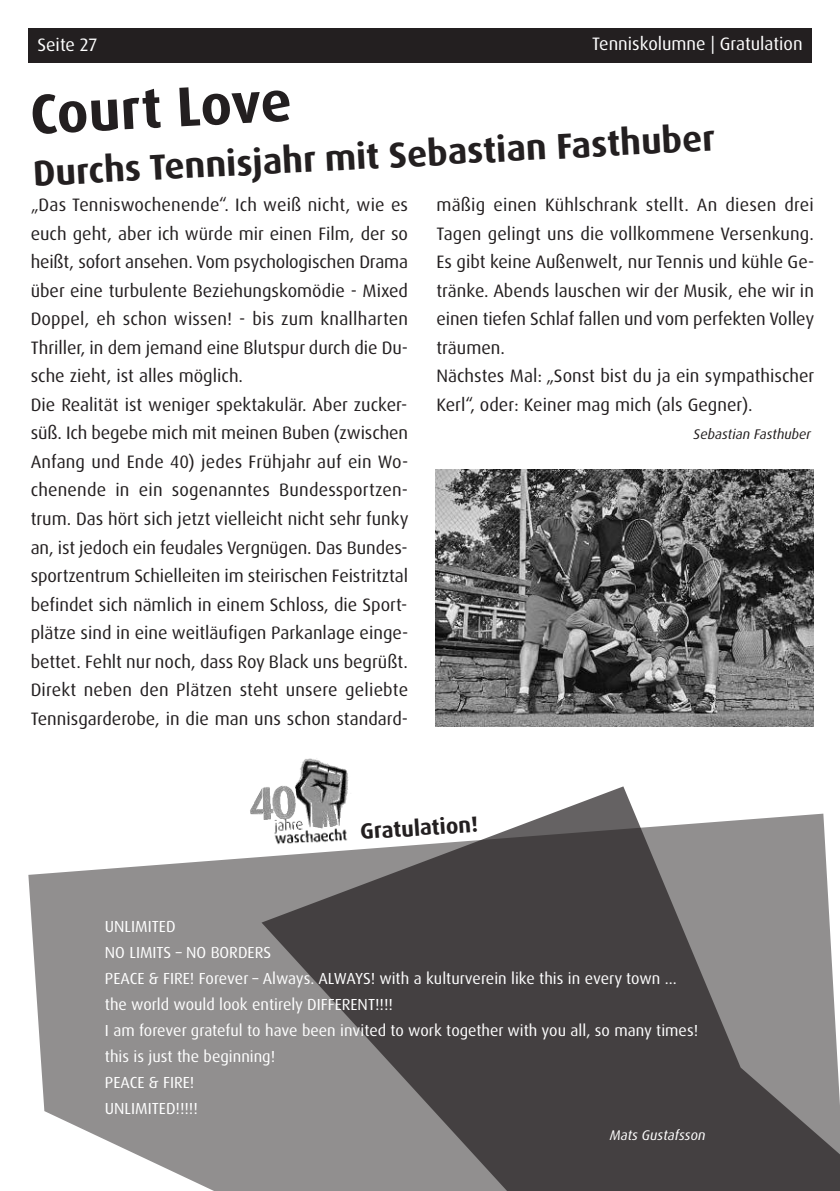
<style>
.page{position:relative;width:840px;height:1191px;background:#fff}
.page>*{position:absolute;margin:0;border:0;box-sizing:border-box;transform-origin:0 0}
.t1{font:700 56px "Dax OT";color:#231f20}
.t2{font:700 36px "Dax OT";color:#231f20}
.t3{font:700 22px "Dax OT";color:#231f20}
.t4{font:18px/28.6px "Dax OT";color:#231f20}
.t5{font:18px "Dax OT";color:#fff}
.t6{font:16px/26px "Dax OT";color:#fff}
.t7{font:italic 14px "Dax OT";color:#231f20}
.t8{font:italic 14px "Dax OT";color:#fff}
</style>
<div class="page">
<svg style="left:28px;top:857px;width:233px;height:334px;fill:#918f8f"></svg>
<svg style="left:261px;top:786px;width:578px;height:405px;background:#706d6d"></svg>
<div style="left:28px;top:28px;width:783px;height:34px;background:#231f20"></div>
<img style="left:435px;top:469px;width:378px;height:257px">
<img style="left:250px;top:758px;width:111px;height:91px">
<p class="t5" style="left:37px;top:36px;width:61px">Seite 27</p>
<p class="t5" style="left:591px;top:36px;width:212px">Tenniskolumne | Gratulation</p>
<h1 class="t1" style="left:29px;top:90px;width:263px;rotate:-3deg">Court Love</h1>
<h2 class="t2" style="left:32px;top:158px;width:684px;rotate:-3deg">Durchs Tennisjahr mit Sebastian Fasthuber</h2>
<p class="t4" style="left:31px;top:192px;width:379px">„Das Tenniswochenende“. Ich weiß nicht, wie es euch geht, aber ich würde mir einen Film, der so heißt, sofort ansehen. Vom psychologischen Drama über eine turbulente Beziehungskomödie - Mixed Doppel, eh schon wissen! - bis zum knallharten Thriller, in dem jemand eine Blutspur durch die Du&shy;sche zieht, ist alles möglich.<br>Die Realität ist weniger spektakulär. Aber zucker&shy;süß. Ich begebe mich mit meinen Buben (zwischen Anfang und Ende 40) jedes Frühjahr auf ein Wo&shy;chenende in ein sogenanntes Bundessportzen&shy;trum. Das hört sich jetzt vielleicht nicht sehr funky an, ist jedoch ein feudales Vergnügen. Das Bundes&shy;sportzentrum Schielleiten im steirischen Feistritztal befindet sich nämlich in einem Schloss, die Sport&shy;plätze sind in eine weitläufigen Parkanlage einge&shy;bettet. Fehlt nur noch, dass Roy Black uns begrüßt.<br>Direkt neben den Plätzen steht unsere geliebte Tennisgarderobe, in die man uns schon standard-</p>
<p class="t4" style="left:436px;top:192px;width:379px">mäßig einen Kühlschrank stellt. An diesen drei Tagen gelingt uns die vollkommene Versenkung.<br>Es gibt keine Außenwelt, nur Tennis und kühle Ge&shy;tränke. Abends lauschen wir der Musik, ehe wir in einen tiefen Schlaf fallen und vom perfekten Volley träumen.<br>Nächstes Mal: „Sonst bist du ja ein sympathischer Kerl“, oder: Keiner mag mich (als Gegner).</p>
<p class="t7" style="left:693px;top:430px;width:119px">Sebastian Fasthuber</p>
<p class="t3" style="left:359px;top:822px;width:119px;rotate:-4deg">Gratulation!</p>
<p class="t6" style="left:105px;top:914px;width:594px">UNLIMITED<br>NO LIMITS – NO BORDERS<br>PEACE &amp; FIRE! Forever – Always. ALWAYS! with a kulturverein like this in every town ... the world would look entirely DIFFERENT!!!!<br>I am forever grateful to have been invited to work together with you all, so many times! this is just the beginning!<br>PEACE &amp; FIRE!<br>UNLIMITED!!!!!</p>
<p class="t8" style="left:609px;top:1130px;width:97px">Mats Gustafsson</p>
</div>
